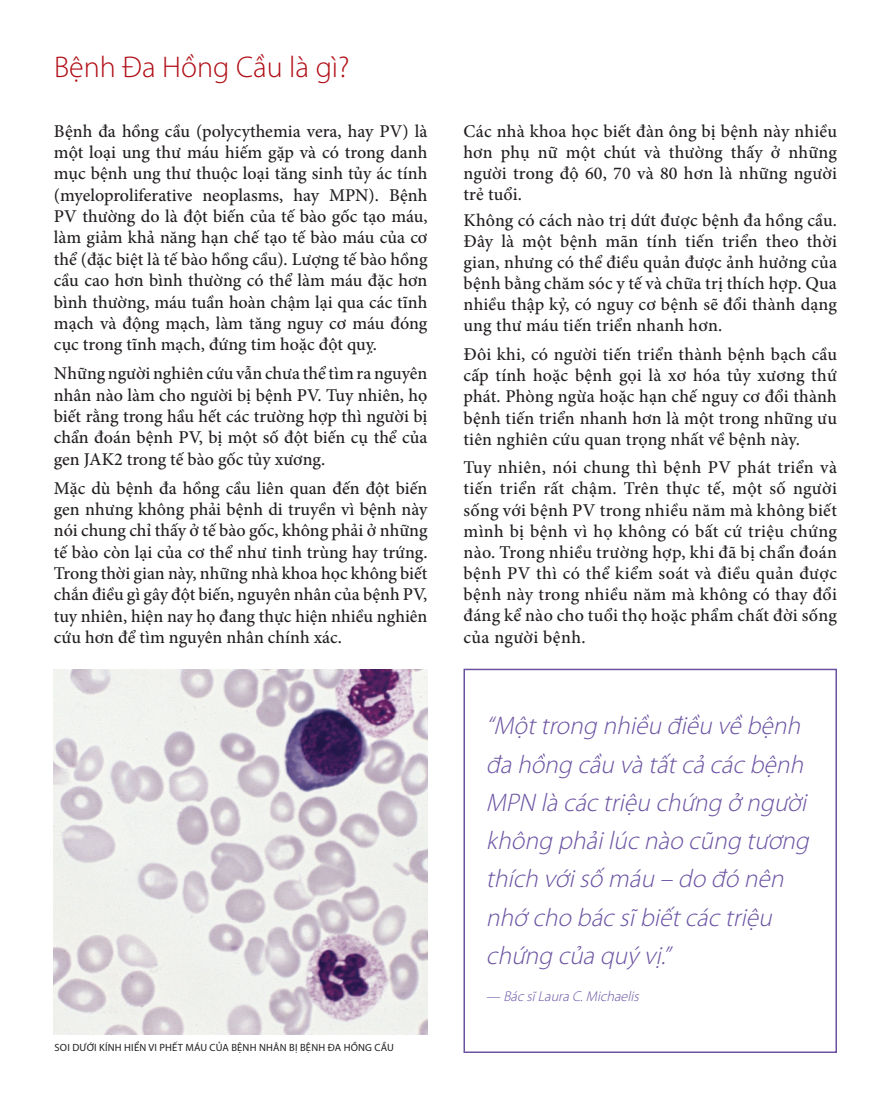
<style>
.page{position:relative;width:891px;height:1107px;background:#fff}
.page>*{position:absolute;margin:0;border:0;box-sizing:border-box;transform-origin:0 0}
.t1{font:300 30px "Myriad Pro";color:#b00d15}
.t2{font:italic 300 25.5px/38.2px "Myriad Pro";color:#6b53a2}
.t3{font:500 18px/21.1px "Minion Pro";letter-spacing:.005em;color:#231f20;text-align:justify}
.t4{font:italic 300 14.25px "Myriad Pro";color:#6b53a2}
.t5{font:10.5px "Myriad Pro";letter-spacing:.02em;color:#231f20}
</style>
<div class="page">
<img style="left:54px;top:669px;width:374px;height:366px">
<div style="left:464px;top:669px;width:373px;height:384px;border:2px solid #6b53a2"></div>
<p class="t1" style="left:54px;top:48px;width:297px">Bệnh Đa Hồng Cầu là gì?</p>
<p class="t3" style="left:54px;top:120px;width:375px">Bệnh đa hồng cầu (polycythemia vera, hay PV) là một loại ung thư máu hiếm gặp và có trong danh mục bệnh ung thư thuộc loại tăng sinh tủy ác tính (myeloproliferative neoplasms, hay MPN). Bệnh PV thường do là đột biến của tế bào gốc tạo máu, làm giảm khả năng hạn chế tạo tế bào máu của cơ thể (đặc biệt là tế bào hồng cầu). Lượng tế bào hồng cầu cao hơn bình thường có thể làm máu đặc hơn bình thường, máu tuần hoàn chậm lại qua các tĩnh mạch và động mạch, làm tăng nguy cơ máu đóng cục trong tĩnh mạch, đứng tim hoặc đột quỵ.</p>
<p class="t3" style="left:54px;top:363px;width:375px">Những người nghiên cứu vẫn chưa thể tìm ra nguyên nhân nào làm cho người bị bệnh PV. Tuy nhiên, họ biết rằng trong hầu hết các trường hợp thì người bị chẩn đoán bệnh PV, bị một số đột biến cụ thể của gen JAK2 trong tế bào gốc tủy xương.</p>
<p class="t3" style="left:54px;top:477px;width:375px">Mặc dù bệnh đa hồng cầu liên quan đến đột biến gen nhưng không phải bệnh di truyền vì bệnh này nói chung chỉ thấy ở tế bào gốc, không phải ở những tế bào còn lại của cơ thể như tinh trùng hay trứng.<br>Trong thời gian này, những nhà khoa học không biết chắn điều gì gây đột biến, nguyên nhân của bệnh PV, tuy nhiên, hiện nay họ đang thực hiện nhiều nghiên cứu hơn để tìm nguyên nhân chính xác.</p>
<p class="t5" style="left:55px;top:1041px;width:341px">SOI DƯỚI KÍNH HIỂN VI PHẾT MÁU CỦA BỆNH NHÂN BỊ BỆNH ĐA HỒNG CẦU</p>
<p class="t3" style="left:464px;top:120px;width:375px">Các nhà khoa học biết đàn ông bị bệnh này nhiều hơn phụ nữ một chút và thường thấy ở những người trong độ 60, 70 và 80 hơn là những người trẻ tuổi.</p>
<p class="t3" style="left:464px;top:209px;width:375px">Không có cách nào trị dứt được bệnh đa hồng cầu.<br>Đây là một bệnh mãn tính tiến triển theo thời gian, nhưng có thể điều quản được ảnh hưởng của bệnh bằng chăm sóc y tế và chữa trị thích hợp. Qua nhiều thập kỷ, có nguy cơ bệnh sẽ đổi thành dạng ung thư máu tiến triển nhanh hơn.</p>
<p class="t3" style="left:464px;top:344px;width:375px">Đôi khi, có người tiến triển thành bệnh bạch cầu cấp tính hoặc bệnh gọi là xơ hóa tủy xương thứ phát. Phòng ngừa hoặc hạn chế nguy cơ đổi thành bệnh tiến triển nhanh hơn là một trong những ưu tiên nghiên cứu quan trọng nhất về bệnh này.</p>
<p class="t3" style="left:464px;top:457px;width:375px">Tuy nhiên, nói chung thì bệnh PV phát triển và tiến triển rất chậm. Trên thực tế, một số người sống với bệnh PV trong nhiều năm mà không biết mình bị bệnh vì họ không có bất cứ triệu chứng nào. Trong nhiều trường hợp, khi đã bị chẩn đoán bệnh PV thì có thể kiểm soát và điều quản được bệnh này trong nhiều năm mà không có thay đổi đáng kể nào cho tuổi thọ hoặc phẩm chất đời sống của người bệnh.</p>
<p class="t2" style="left:486px;top:706px;width:331px">“Mộttrong nhiều điều về bệnh đahồng cầu vàtấtcảcácbệnh<br>MPN làcáctriệu chứng ở người không phảilúcnào cũng tương thích vớisố máu – do đó nên nhớ cho bácsĩbiếtcáctriệu chứng củaquývị.”</p>
<p class="t4" style="left:486px;top:988px;width:158px">— BácsĩLauraC.Michaelis</p>
</div>
